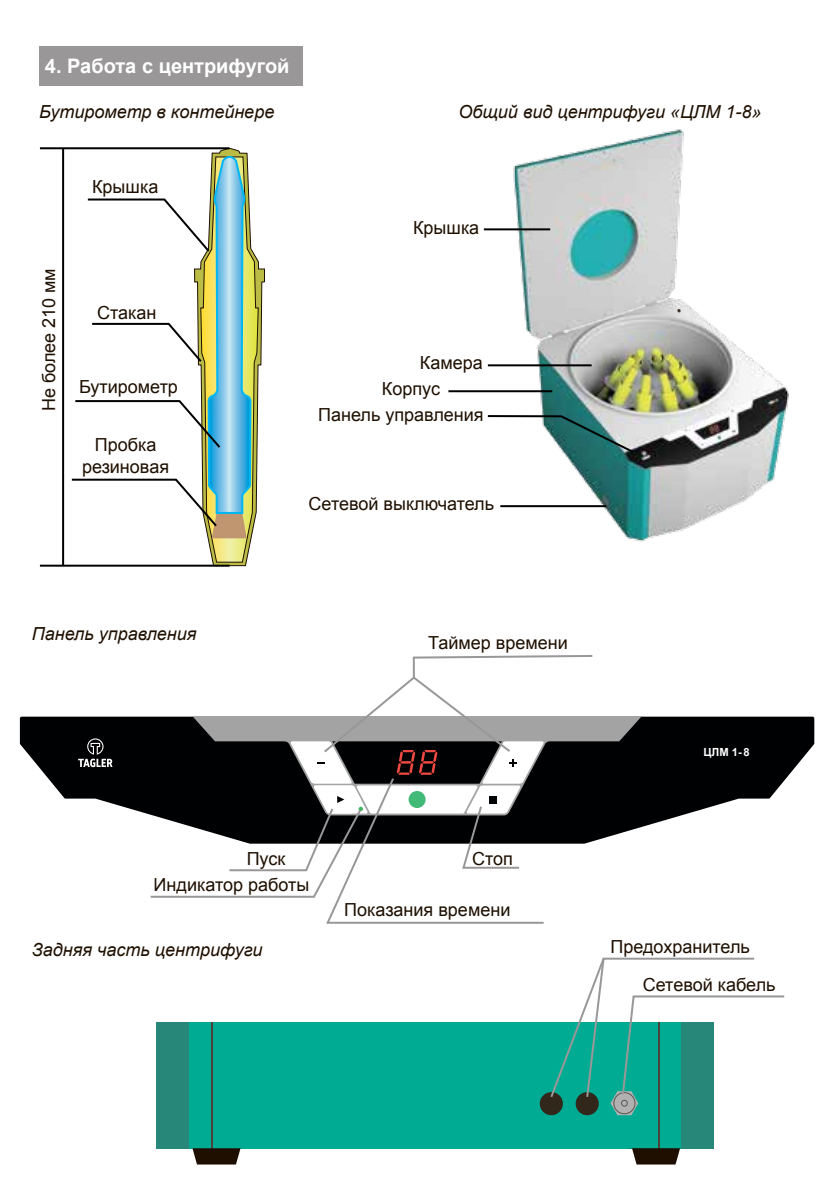
<style>
.page{position:relative;width:840px;height:1191px;background:#fff}
.page>*{position:absolute;margin:0;border:0;box-sizing:border-box;transform-origin:0 0}
.t1{font:700 20px "Arial";color:#fff}
.t2{font:18px/21.6px "Arial";color:#1e0f00;text-align:center}
.t3{font:italic 18px "Arial";color:#1e0f00}
.t4{font:700 11.2px "Arial";color:#fff}
</style>
<div class="page">
<img style="left:509px;top:129px;width:280px;height:413px">
<div style="left:39px;top:47px;width:263px;height:39px;background:#999797"></div>
<hr style="left:40px;top:147px;width:189px;height:2px;background:#000">
<hr style="left:40px;top:564px;width:189px;height:2px;background:#000">
<hr style="left:62px;top:148px;width:2px;height:417px;background:#000">
<svg style="left:70px;top:46px;width:195px;height:520px"></svg>
<div style="left:212px;top:1022px;width:446px;height:126px;background:#00ab93"></div>
<div style="left:659px;top:1022px;width:22px;height:126px;background:#00ab93"></div>
<div style="left:681px;top:1022px;width:32px;height:126px;background:#278779"></div>
<hr style="left:658px;top:1022px;width:1px;height:126px;background:#49433c">
<div style="left:189px;top:1022px;width:22px;height:126px;background:#00ab93"></div>
<div style="left:157px;top:1022px;width:32px;height:126px;background:#278779"></div>
<hr style="left:211px;top:1022px;width:1px;height:126px;background:#49433c">
<svg style="left:539px;top:1092px;width:23px;height:23px"></svg>
<svg style="left:631px;top:1148px;width:48px;height:16px"></svg>
<svg style="left:192px;top:1148px;width:48px;height:16px"></svg>
<hr style="left:483px;top:228px;width:67px;height:2px;background:#000">
<hr style="left:487px;top:364px;width:104px;height:2px;background:#000">
<hr style="left:448px;top:390px;width:104px;height:2px;background:#000">
<hr style="left:500px;top:505px;width:106px;height:2px;background:#000">
<svg style="left:487px;top:414px;width:147px;height:40px"></svg>
<svg style="left:20px;top:716px;width:793px;height:125px;fill:#000102"></svg>
<svg style="left:78px;top:738px;width:34px;height:29px"></svg>
<svg style="left:594px;top:716px;width:47px;height:99px;background:#202122"></svg>
<svg style="left:148px;top:655px;width:446px;height:269px"></svg>
<svg style="left:548px;top:957px;width:237px;height:158px"></svg>
<svg style="left:676px;top:309px;width:4px;height:4px"></svg>
<div style="left:408px;top:791px;width:17px;height:17px;background:#41b977;border-radius:50%"></div>
<p class="t1" style="left:45px;top:53px;width:246px">4. Работа с центрифугой</p>
<p class="t3" style="left:39px;top:100px;width:237px">Бутирометр в контейнере</p>
<p class="t3" style="left:458px;top:100px;width:304px">Общий вид центрифуги «ЦЛМ 1-8»</p>
<p class="t2" style="left:92px;top:176px;width:68px">Крышка</p>
<p class="t2" style="left:38px;top:411px;width:145px;rotate:-90deg">Не более 210 мм</p>
<p class="t2" style="left:97px;top:302px;width:61px">Стакан</p>
<p class="t2" style="left:79px;top:376px;width:100px">Бутирометр</p>
<p class="t2" style="left:82px;top:434px;width:89px">Пробка резиновая</p>
<p class="t2" style="left:413px;top:217px;width:68px">Крышка</p>
<p class="t2" style="left:420px;top:351px;width:64px">Камера</p>
<p class="t2" style="left:318px;top:404px;width:167px">Панель управления</p>
<p class="t2" style="left:382px;top:378px;width:60px">Корпус</p>
<p class="t2" style="left:308px;top:493px;width:187px">Сетевой выключатель</p>
<p class="t3" style="left:32px;top:622px;width:166px">Панель управления</p>
<p class="t2" style="left:428px;top:632px;width:141px">Таймер времени</p>
<p class="t2" style="left:246px;top:848px;width:40px">Пуск</p>
<p class="t2" style="left:472px;top:848px;width:42px">Стоп</p>
<p class="t2" style="left:344px;top:899px;width:168px">Показания времени</p>
<p class="t2" style="left:153px;top:874px;width:157px">Индикатор работы</p>
<p class="t3" style="left:32px;top:938px;width:232px">Задняя часть центрифуги</p>
<p class="t4" style="left:703px;top:744px;width:48px">ЦЛМ 1- 8</p>
<p class="t2" style="left:642px;top:927px;width:134px;line-height:38px;text-align:left;text-indent:-32px">Предохранитель<br>Сетевой кабель</p>
</div>
